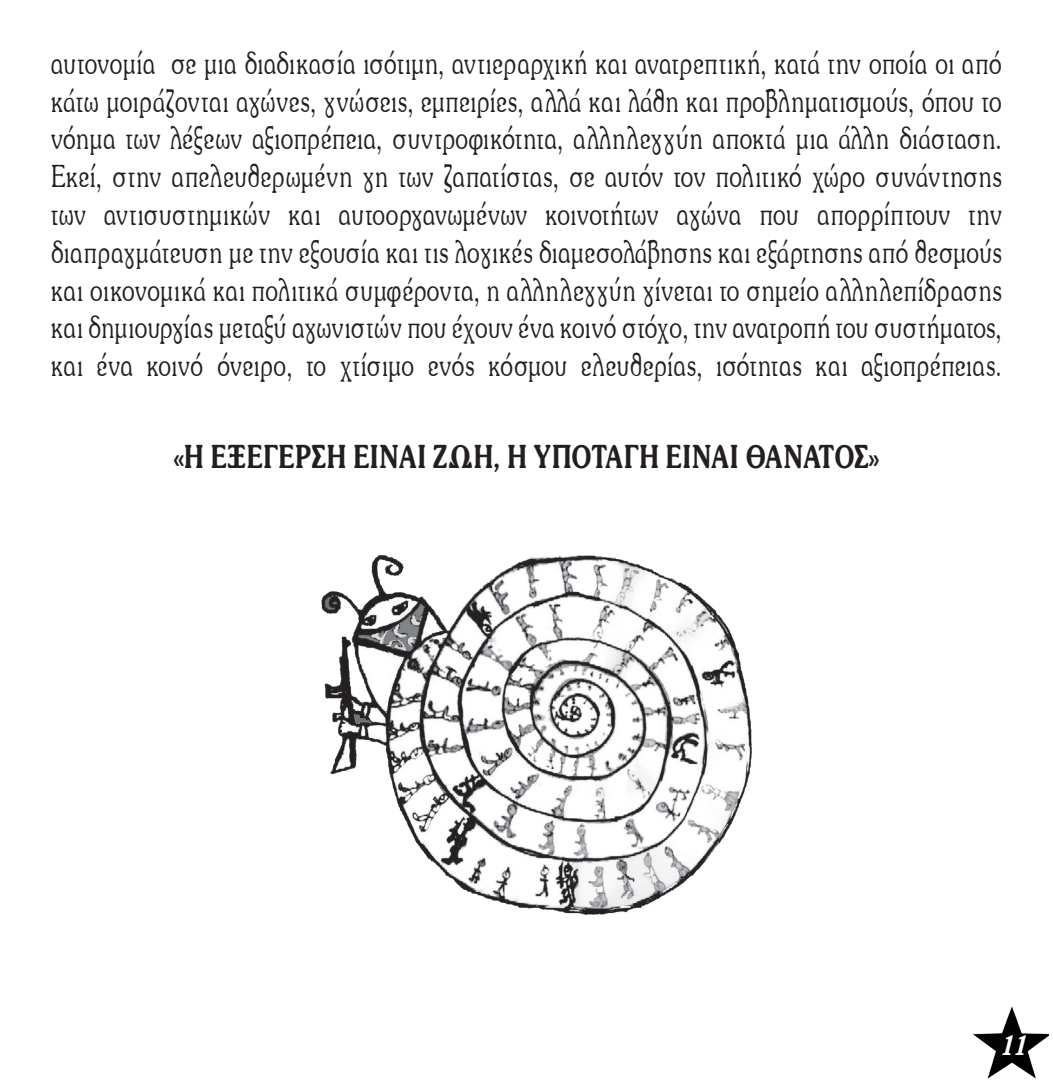
<style>
.page{position:relative;width:1053px;height:1085px;background:#fff}
.page>*{position:absolute;margin:0;border:0;box-sizing:border-box;transform-origin:0 0}
.t1{font:31.5px/37.8px "AG Souvenir CU Normal";letter-spacing:.015em;color:#231f20;text-align:justify}
.t2{font:31.5px "AG Souvenir CU Bold";letter-spacing:.02em;color:#231f20}
.t3{font:27px "AG Souvenir CU Bold Ita";color:#fff}
</style>
<div class="page">
<img style="left:973px;top:1006px;width:75px;height:73px">
<img style="left:321px;top:555px;width:431px;height:360px">
<p class="t1" style="left:51px;top:45px;width:952px">αυτονομία σε μια διαδικασία ισότιμη, αντιεραρχική και ανατρεπτική, κατά την οποία οι από κάτω μοιράζονται αγώνες, γνώσεις, εμπειρίες, αλλά και λάθη και προβληματισμούς, όπου το νόημα των λέξεων αξιοπρέπεια, συντροφικότητα, αλληλεγγύη αποκτά μια άλλη διάσταση.</p>
<p class="t1" style="left:51px;top:158px;width:952px">Εκεί, στην απελευθερωμένη γη των ζαπατίστας, σε αυτόν τον πολιτικό χώρο συνάντησης των αντισυστημικών και αυτοοργανωμένων κοινοτήτων αγώνα που απορρίπτουν την διαπραγμάτευση με την εξουσία και τις λογικές διαμεσολάβησης και εξάρτησης από θεσμούς και οικονομικά και πολιτικά συμφέροντα, η αλληλεγγύη γίνεται το σημείο αλληλεπίδρασης και δημιουργίας μεταξύ αγωνιστών που έχουν ένα κοινό στόχο, την ανατροπή του συστήματος, και ένα κοινό όνειρο, το χτίσιμο ενός κόσμου ελευθερίας, ισότητας και αξιοπρέπειας.</p>
<p class="t2" style="left:173px;top:438px;width:707px">«Η ΕΞΕΓΕΡΣΗ ΕΙΝΑΙ ΖΩΗ, Η ΥΠΟΤΑΓΗ ΕΙΝΑΙ ΘΑΝΑΤΟΣ»</p>
<p class="t3" style="left:999px;top:1028px;width:27px">11</p>
</div>
